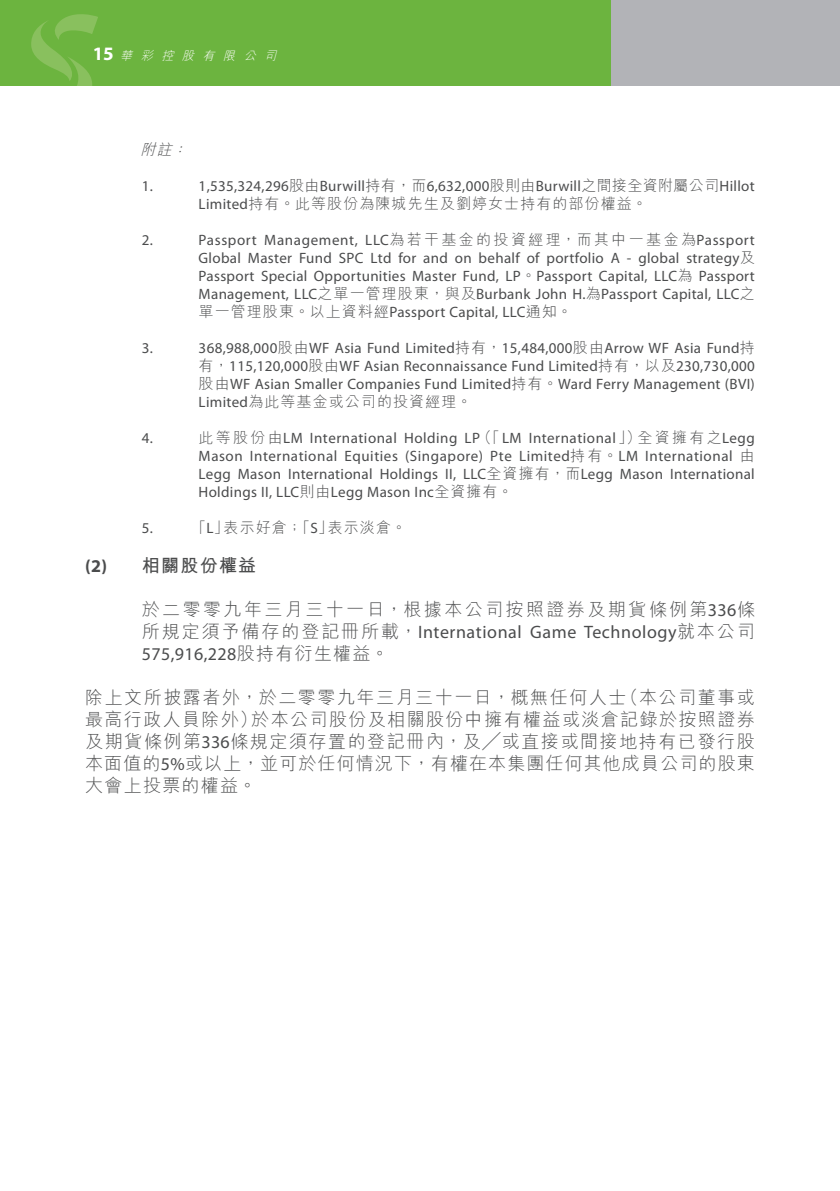
<style>
.page{position:relative;width:840px;height:1191px;background:#fff}
.page>*{position:absolute;margin:0;border:0;box-sizing:border-box;transform-origin:0 0}
.t1{font:18px/22px "M Hei HK Light B5 pc H";letter-spacing:.07em;color:#4b4c4d;text-align:justify}
.t2{font:18px/22px "Myriad Pro";letter-spacing:.03em;color:#4b4c4d}
.t3{font:18px "M Hei HK Light B5 pc H";letter-spacing:.135em;color:#4b4c4d}
.t4{font:18px "M Hei HK Bold B5 pc H";letter-spacing:.07em;color:#4b4c4d}
.t5{font:15px/18px "Myriad Pro";letter-spacing:.02em;color:#4b4c4d;text-align:justify}
.t6{font:15px "M Hei HK Light B5 pc H";letter-spacing:.07em;color:#4b4c4d}
.t7{font:italic 15px "M Hei HK Light B5 pc H";color:#4b4c4d}
.t8{font:italic 12px "M Hei HK Light B5 pc H";color:#fff}
.s1{font-family:"Myriad Pro";font-weight:700;font-style:normal;font-size:19px}
.s2{font-family:"M Hei HK Light B5 pc H"}
.s3{font-family:"Myriad Pro"}
.s4{font-family:"Myriad Pro";font-weight:700}
</style>
<div class="page">
<div style="left:0;top:0;width:839px;height:85px;background:#6cb43f"></div>
<svg style="left:31px;top:14px;width:67px;height:71px"></svg>
<div style="left:611px;top:0;width:228px;height:85px;background:#b2b3b7"></div>
<p class="t8" style="left:93px;top:51px;width:188px"><span class="s1">15</span> 華 彩 控 股 有 限 公 司</p>
<p class="t7" style="left:140px;top:144px;width:52px">附註：</p>
<p class="t5" style="left:142px;top:179px;width:13px">1.</p>
<p class="t5" style="left:198px;top:179px;width:557px">1,535,324,296<span class="s2">股由</span>Burwill<span class="s2">持有，而</span>6,632,000<span class="s2">股則由</span>Burwill<span class="s2">之間接全資附屬公司</span>Hillot</p>
<p class="t6" style="left:198px;top:198px;width:450px"><span class="s3">Limited</span>持有。此等股份為陳城先生及劉婷女士持有的部份權益。</p>
<p class="t5" style="left:142px;top:233px;width:13px">2.</p>
<p class="t5" style="left:198px;top:233px;width:557px">Passport Management, LLC<span class="s2">為若干基金的投資經理，而其中一基金為</span>Passport Global Master Fund SPC Ltd for and on behalf of portfolio A - global strategy<span class="s2">及</span>Passport Special Opportunities Master Fund, LP<span class="s2">。</span>Passport Capital, LLC<span class="s2">為</span> Passport Management, LLC<span class="s2">之單一管理股東，與及</span>Burbank John H.<span class="s2">為</span>Passport Capital, LLC<span class="s2">之單一管理股東。以上資料經</span>Passport Capital, LLC<span class="s2">通知。</span></p>
<p class="t5" style="left:142px;top:341px;width:13px">3.</p>
<p class="t5" style="left:198px;top:341px;width:557px">368,988,000<span class="s2">股由</span>WF Asia Fund Limited<span class="s2">持有，</span>15,484,000<span class="s2">股由</span>Arrow WF Asia Fund<span class="s2">持有，</span>115,120,000<span class="s2">股由</span>WF Asian Reconnaissance Fund Limited<span class="s2">持有，以及</span>230,730,000<span class="s2">股由</span>WF Asian Smaller Companies Fund Limited<span class="s2">持有。</span>Ward Ferry Management (BVI)</p>
<p class="t6" style="left:198px;top:396px;width:274px"><span class="s3">Limited</span>為此等基金或公司的投資經理。</p>
<p class="t5" style="left:142px;top:431px;width:13px">4.</p>
<p class="t5" style="left:198px;top:431px;width:557px"><span class="s2">此等股份由</span>LM International Holding LP<span class="s2">（「</span>LM International<span class="s2">」）全資擁有之</span>Legg Mason International Equities (Singapore) Pte Limited<span class="s2">持有。</span>LM International <span class="s2">由</span>Legg Mason International Holdings II, LLC<span class="s2">全資擁有，而</span>Legg Mason International Holdings II, LLC<span class="s2">則由</span>Legg Mason Inc<span class="s2">全資擁有。</span></p>
<p class="t5" style="left:142px;top:521px;width:13px">5.</p>
<p class="t6" style="left:191px;top:522px;width:216px">「<span class="s3">L</span>」表示好倉；「<span class="s3">S</span>」表示淡倉。</p>
<p class="t4" style="left:85px;top:558px;width:173px"><span class="s4">(2)</span> 相關股份權益</p>
<p class="t3" style="left:142px;top:602px;width:614px">於二零零九年三月三十一日，根據本公司按照證券及期貨條例第<span class="s3">336</span>條</p>
<p class="t2" style="left:142px;top:622px;width:614px"><span class="s2">所規定須予備存的登記冊所載，</span>International Game Technology<span class="s2">就本公司<br></span>575,916,228<span class="s2">股持有衍生權益。</span></p>
<p class="t1" style="left:85px;top:688px;width:670px">除上文所披露者外，於二零零九年三月三十一日，概無任何人士（本公司董事或最高行政人員除外）於本公司股份及相關股份中擁有權益或淡倉記錄於按照證券及期貨條例第<span class="s3">336</span>條規定須存置的登記冊內，及╱或直接或間接地持有已發行股本面值的<span class="s3">5%</span>或以上，並可於任何情況下，有權在本集團任何其他成員公司的股東大會上投票的權益。</p>
</div>
